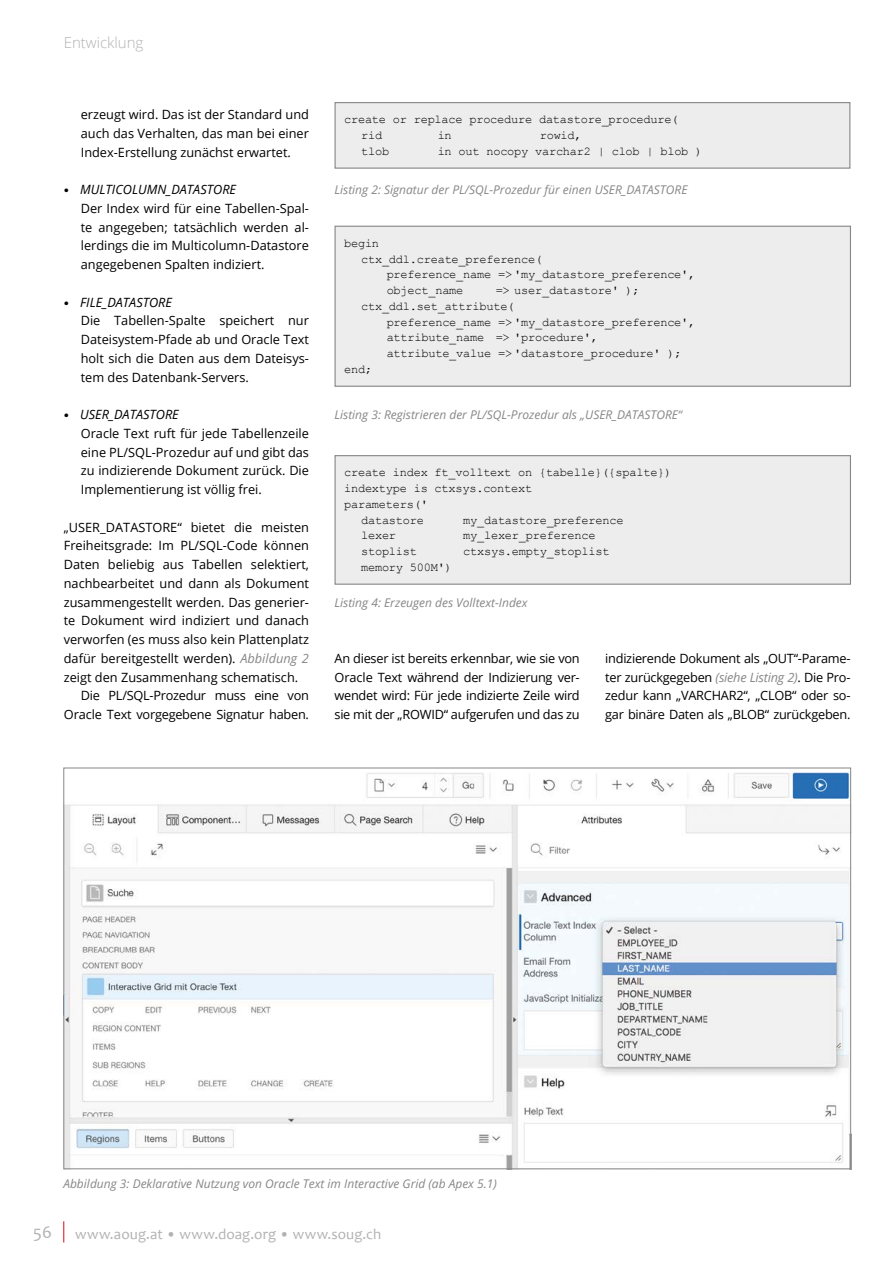
<style>
.page{position:relative;width:893px;height:1263px;background:#fff}
.page>*{position:absolute;margin:0;border:0;box-sizing:border-box;transform-origin:0 0}
.t1{font:18px "Candara";color:#b3b2b2}
.t2{font:15px "Candara";letter-spacing:.01em;color:#b3b2b2}
.t3{font:300 15px "Open Sans";color:#b3b2b2}
.t4{font:12.75px/18.8px "Open Sans";color:#000;text-align:justify}
.t5{font:12.75px "Open Sans";letter-spacing:-.02em;color:#000}
.t6{font:12px/15.8px "Courier New";letter-spacing:-.02em;color:#000}
.t7{font:italic 12px "Open Sans";color:#878787}
.s1{font-family:"Stone Serif Std";font-weight:500;font-size:10.5px}
.s2{font-style:italic}
.s3{font-style:italic;color:#878787}
</style>
<div class="page">
<svg style="left:63px;top:1221px;width:1px;height:21px"></svg>
<img style="left:65px;top:771px;width:784px;height:396px">
<div style="left:335px;top:103px;width:515px;height:65px;background:#ededed"></div>
<div style="left:334px;top:102px;width:516px;height:67px;border:1px solid #878787"></div>
<div style="left:335px;top:226px;width:515px;height:160px;background:#ededed"></div>
<div style="left:334px;top:226px;width:517px;height:161px;border:1px solid #878787"></div>
<div style="left:335px;top:456px;width:515px;height:128px;background:#ededed"></div>
<div style="left:334px;top:455px;width:517px;height:130px;border:1px solid #878787"></div>
<p class="t3" style="left:64px;top:32px;width:81px">Entwicklung</p>
<p class="t4" style="left:81px;top:105px;width:230px">erzeugt wird. Das ist der Standard und auch das Verhalten, das man bei einer Index-Erstellung zunächst erwartet.</p>
<p class="t4" style="left:81px;top:180px;width:230px;text-align:left;text-indent:-17px"><span class="s1">•</span> <span class="s2">MULTICOLUMN_DATASTORE<br></span>Der Index wird für eine Tabellen-Spal&shy;te angegeben; tatsächlich werden al&shy;lerdings die im Multicolumn-Datastore angegebenen Spalten indiziert.</p>
<p class="t4" style="left:81px;top:292px;width:230px;text-align:left;text-indent:-17px"><span class="s1">•</span> <span class="s2">FILE_DATASTORE<br></span>Die Tabellen-Spalte speichert nur<br>Dateisystem-Pfade ab und Oracle Text holt sich die Daten aus dem Dateisys&shy;tem des Datenbank-Servers.</p>
<p class="t4" style="left:81px;top:405px;width:230px;text-align:left;text-indent:-17px"><span class="s1">•</span> <span class="s2">USER_DATASTORE<br></span>Oracle Text ruft für jede Tabellenzeile eine PL/SQL-Prozedur auf und gibt das zu indizierende Dokument zurück. Die Implementierung ist völlig frei.</p>
<p class="t4" style="left:64px;top:517px;width:247px">„USER_DATASTORE“ bietet die meisten</p>
<p class="t4" style="left:64px;top:536px;width:247px">Freiheitsgrade: Im PL/SQL-Code können</p>
<p class="t4" style="left:64px;top:555px;width:247px">Daten beliebig aus Tabellen selektiert,</p>
<p class="t4" style="left:64px;top:574px;width:247px">nachbearbeitet und dann als Dokument</p>
<p class="t4" style="left:64px;top:592px;width:247px">zusammengestellt werden. Das generier-</p>
<p class="t4" style="left:64px;top:611px;width:247px">te Dokument wird indiziert und danach</p>
<p class="t4" style="left:64px;top:630px;width:247px">verworfen (es muss also kein Plattenplatz</p>
<p class="t4" style="left:64px;top:649px;width:247px">dafür bereitgestellt werden). <span class="s3">Abbildung 2</span></p>
<p class="t4" style="left:64px;top:667px;width:236px">zeigt den Zusammenhang schematisch.</p>
<p class="t5" style="left:81px;top:687px;width:230px">Die PL/SQL-Prozedur muss eine von</p>
<p class="t5" style="left:64px;top:706px;width:247px">Oracle Text vorgegebene Signatur haben.</p>
<p class="t6" style="left:361px;top:111px;width:319px;text-indent:-17px">create or replace procedure datastore_procedure( rid</p>
<p class="t6" style="left:438px;top:127px;width:16px">in</p>
<p class="t6" style="left:540px;top:127px;width:43px">rowid,</p>
<p class="t6" style="left:361px;top:143px;width:30px">tlob</p>
<p class="t6" style="left:438px;top:143px;width:266px">in out nocopy varchar2 | clob | blob )</p>
<p class="t7" style="left:334px;top:181px;width:354px">Listing 2: Signatur der PL/SQL-Prozedur für einen USER_DATASTORE</p>
<p class="t6" style="left:344px;top:235px;width:37px">begin</p>
<p class="t6" style="left:361px;top:251px;width:183px">ctx_ddl.create_preference(</p>
<p class="t6" style="left:387px;top:266px;width:310px">preference_name =&gt; 'my_datastore_preference',</p>
<p class="t6" style="left:387px;top:282px;width:78px">object_name</p>
<p class="t6" style="left:361px;top:282px;width:280px;text-indent:135px">=&gt; user_datastore' ); ctx_ddl.set_attribute(</p>
<p class="t6" style="left:387px;top:314px;width:310px">preference_name =&gt; 'my_datastore_preference', attribute_name =&gt; 'procedure', attribute_value =&gt; 'datastore_procedure' );</p>
<p class="t6" style="left:344px;top:361px;width:30px">end;</p>
<p class="t7" style="left:334px;top:406px;width:349px">Listing 3: Registrieren der PL/SQL-Prozedur als „USER_DATASTORE“</p>
<p class="t6" style="left:344px;top:464px;width:329px">create index ft_volltext on {tabelle}({spalte})</p>
<p class="t6" style="left:344px;top:480px;width:190px">indextype is ctxsys.context</p>
<p class="t6" style="left:344px;top:496px;width:85px">parameters('</p>
<p class="t6" style="left:361px;top:511px;width:64px">datastore</p>
<p class="t6" style="left:463px;top:511px;width:162px">my_datastore_preference</p>
<p class="t6" style="left:361px;top:527px;width:37px">lexer</p>
<p class="t6" style="left:463px;top:527px;width:134px">my_lexer_preference</p>
<p class="t6" style="left:361px;top:543px;width:57px">stoplist</p>
<p class="t6" style="left:463px;top:543px;width:148px">ctxsys.empty_stoplist</p>
<p class="t6" style="left:361px;top:559px;width:92px">memory 500M')</p>
<p class="t7" style="left:334px;top:594px;width:195px">Listing 4: Erzeugen des Volltext-Index</p>
<p class="t4" style="left:334px;top:649px;width:247px">An dieser ist bereits erkennbar, wie sie von Oracle Text während der Indizierung ver&shy;wendet wird: Für jede indizierte Zeile wird sie mit der „ROWID“ aufgerufen und das zu</p>
<p class="t4" style="left:605px;top:649px;width:247px">indizierende Dokument als „OUT“-Parame&shy;ter zurückgegeben <span class="s3">(siehe Listing 2)</span>. Die Pro&shy;zedur kann „VARCHAR2“, „CLOB“ oder so&shy;gar binäre Daten als „BLOB“ zurückgeben.</p>
<p class="t7" style="left:63px;top:1175px;width:435px">Abbildung 3: Deklarative Nutzung von Oracle Text im Interactive Grid (ab Apex 5.1)</p>
<h1 class="t1" style="left:33px;top:1221px;width:20px">56</h1>
<p class="t2" style="left:75px;top:1224px;width:308px">www.aoug.at • www.doag.org • www.soug.ch</p>
</div>
